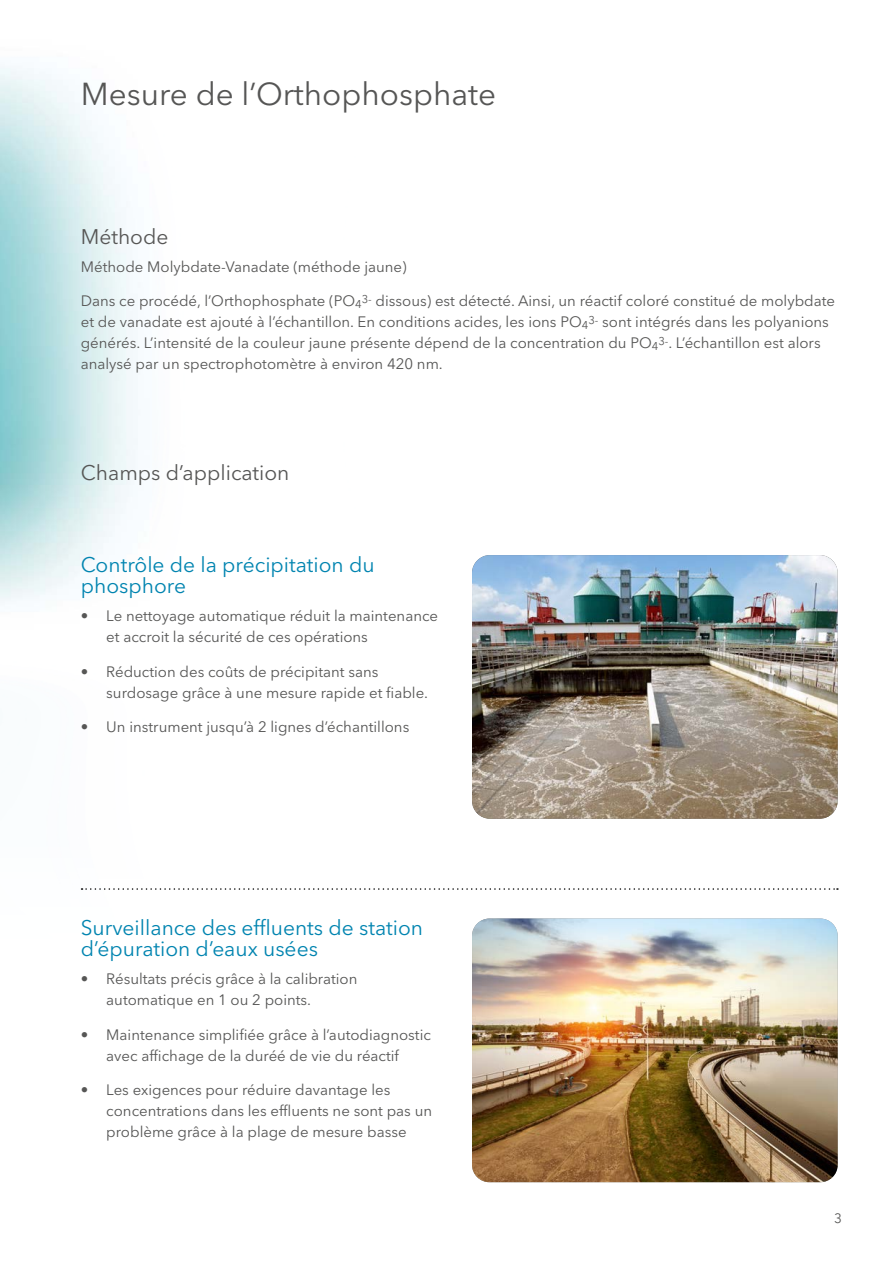
<style>
.page{position:relative;width:893px;height:1263px;background:#fff}
.page>*{position:absolute;margin:0;border:0;box-sizing:border-box;transform-origin:0 0}
.t1{font:31.5px "Avenir Next LT Pro";color:#565655}
.t2{font:21px/21px "Avenir Next LT Pro";color:#0084b0}
.t3{font:21px "Avenir Next LT Pro";color:#565655}
.t4{font:15px/21px "Avenir Next LT Pro";color:#565655}
.t5{font:13.5px "Avenir Next LT Pro";color:#565655}
</style>
<div class="page">
<img style="left:0;top:66px;width:138px;height:824px">
<img style="left:472px;top:555px;width:366px;height:264px">
<img style="left:472px;top:918px;width:366px;height:264px">
<svg style="left:82px;top:888px;width:756px;height:2px"></svg>
<h1 class="t1" style="left:81px;top:75px;width:417px">Mesure de l’Orthophosphate</h1>
<h2 class="t3" style="left:81px;top:224px;width:89px">Méthode</h2>
<p class="t4" style="left:81px;top:256px;width:327px">Méthode Molybdate-Vanadate (méthode jaune)</p>
<p class="t4" style="left:81px;top:291px;width:756px">Dans ce procédé, l’Orthophosphate (PO<sub>4</sub><sup>3-</sup> dissous) est détecté. Ainsi, un réactif coloré constitué de molybdate et de vanadate est ajouté à l’échantillon. En conditions acides, les ions PO<sub>4</sub><sup>3-</sup> sont intégrés dans les polyanions générés. L’intensité de la couleur jaune présente dépend de la concentration du PO<sub>4</sub><sup>3-</sup>. L’échantillon est alors analysé par un spectrophotomètre à environ 420 nm.</p>
<h2 class="t3" style="left:81px;top:460px;width:210px">Champs d’application</h2>
<h2 class="t2" style="left:81px;top:554px;width:295px">Contrôle de la précipitation du phosphore</h2>
<p class="t4" style="left:106px;top:605px;width:333px;text-indent:-26px">• Le nettoyage automatique réduit la maintenance et accroit la sécurité de ces opérations</p>
<p class="t4" style="left:106px;top:661px;width:323px;text-indent:-26px">• Réduction des coûts de précipitant sans surdosage grâce à une mesure rapide et fiable.</p>
<p class="t4" style="left:81px;top:716px;width:330px">• Un instrument jusqu’à 2 lignes d’échantillons</p>
<h2 class="t2" style="left:81px;top:917px;width:344px">Surveillance des effluents de station d’épuration d’eaux usées</h2>
<p class="t4" style="left:106px;top:968px;width:253px;text-indent:-26px">• Résultats précis grâce à la calibration automatique en 1 ou 2 points.</p>
<p class="t4" style="left:81px;top:1024px;width:352px;text-align:center">• Maintenance simplifiée grâce à l’autodiagnostic avec affichage de la duréé de vie du réactif</p>
<p class="t4" style="left:106px;top:1079px;width:327px;text-indent:-26px">• Les exigences pour réduire davantage les concentrations dans les effluents ne sont pas un problème grâce à la plage de mesure basse</p>
<p class="t5" style="left:834px;top:1210px;width:9px">3</p>
</div>
